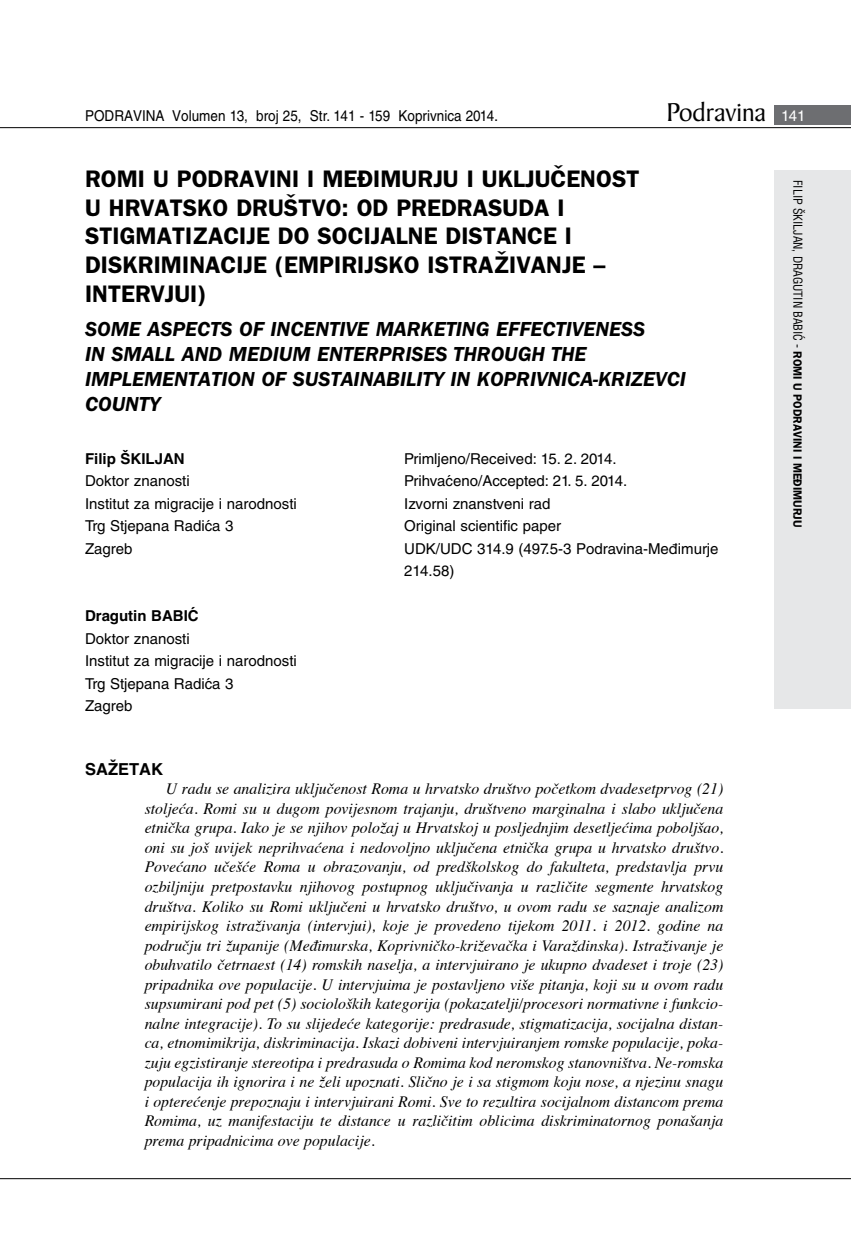
<style>
.page{position:relative;width:851px;height:1234px;background:#fff}
.page>*{position:absolute;margin:0;border:0;box-sizing:border-box;transform-origin:0 0}
.t1{font:27.6px "Baker Signet BT";color:#000}
.t2{font:600 24px "ITC Franklin Gothic Skin 29";color:#000}
.t3{font:italic 600 21px/25.2px "ITC Franklin Gothic Skin 29";color:#000}
.t4{font:700 16.5px "Helvetica LT Skin 29";color:#000}
.t5{font:italic 15.75px/19.5px "Times";color:#000;text-align:justify}
.t6{font:15px/22.5px "Helvetica LT Skin 29";color:#000}
.t7{font:15px "Helvetica LT Skin 29";color:#000;scale:.9 1}
.t8{font:700 15px "Helvetica LT Skin 29";color:#000}
.t9{font:condensed 12px "Helvetica LT Skin 29";letter-spacing:-.005em;color:#000}
.s1{font-family:"Helvetica LT Skin 29";font-size:15px;color:#fff}
.s2{font-family:"ITC Franklin Gothic Skin 29";font-weight:600;font-stretch:normal}
</style>
<div class="page">
<div style="left:774px;top:170px;width:76px;height:538px;background:#e6e7e8"></div>
<div style="left:774px;top:105px;width:76px;height:19px;background:#6d6e71"></div>
<hr style="left:0;top:127px;width:850px;height:1px;background:#000">
<hr style="left:0;top:1177px;width:850px;height:1px;background:#000">
<p class="t7" style="left:85px;top:107px;width:460px">PODRAVINA Volumen 13, broj 25, Str. 141 - 159 Koprivnica 2014.</p>
<h1 class="t1" style="left:666px;top:95px;width:141px">Podravina <span class="s1">141</span></h1>
<h2 class="t2" style="left:85px;top:164px;width:31px">ROMI</h2>
<h2 class="t2" style="left:153px;top:164px;width:53px">U PODRAVINI</h2>
<h2 class="t2" style="left:307px;top:164px;width:52px">I MEĐIMURJU</h2>
<h2 class="t2" style="left:466px;top:164px;width:30px">I UKLJU</h2>
<h2 class="t2" style="left:550px;top:164px;width:32px">ČENOST</h2>
<h2 class="t2" style="left:85px;top:193px;width:40px">U HRVATSKO</h2>
<h2 class="t2" style="left:236px;top:193px;width:16px">DRUŠTVO</h2>
<h2 class="t2" style="left:341px;top:193px;width:71px">: OD PREDRASUDA</h2>
<h2 class="t2" style="left:557px;top:193px;width:5px">I</h2>
<h2 class="t2" style="left:85px;top:222px;width:15px">STIGMATIZACIJE</h2>
<h2 class="t2" style="left:278px;top:222px;width:54px">DO SOCIJALNE</h2>
<h2 class="t2" style="left:445px;top:222px;width:15px">DISTANCE</h2>
<h2 class="t2" style="left:565px;top:222px;width:5px">I</h2>
<h2 class="t2" style="left:85px;top:251px;width:14px">DISKRIMINACIJE</h2>
<h2 class="t2" style="left:275px;top:251px;width:24px">(EMPIRIJSKO</h2>
<h2 class="t2" style="left:427px;top:251px;width:14px">ISTRAŽIVANJE</h2>
<h2 class="t2" style="left:593px;top:251px;width:13px">–</h2>
<h2 class="t2" style="left:85px;top:279px;width:14px">INTERVJUI</h2>
<h2 class="t2" style="left:197px;top:279px;width:11px">)</h2>
<h3 class="t3" style="left:85px;top:316px;width:602px">SOME ASPECTS OF INCENTIVE MARKETING EFFECTIVENESS<br>IN SMALL AND MEDIUM ENTERPRISES THROUGH THE IMPLEMENTATION OF SUSTAINABILITY IN KOPRIVNICA-KRIZEVCI COUNTY</h3>
<p class="t8" style="left:85px;top:449px;width:101px">Filip ŠKILJAN</p>
<p class="t6" style="left:404px;top:447px;width:214px">Primljeno/Received: 15. 2. 2014.</p>
<p class="t6" style="left:85px;top:469px;width:106px">Doktor znanosti</p>
<p class="t6" style="left:404px;top:469px;width:224px">Prihvaćeno/Accepted: 21. 5. 2014.</p>
<p class="t6" style="left:85px;top:492px;width:213px">Institut za migracije i narodnosti</p>
<p class="t6" style="left:404px;top:492px;width:148px">Izvorni znanstveni rad</p>
<p class="t6" style="left:85px;top:514px;width:150px">Trg Stjepana Radića 3</p>
<p class="t6" style="left:404px;top:514px;width:158px">Original scientific paper</p>
<p class="t6" style="left:85px;top:537px;width:49px">Zagreb</p>
<p class="t6" style="left:404px;top:537px;width:316px">UDK/UDC 314.9 (497.5-3 Podravina-Međimurje<br>214.58)</p>
<p class="t8" style="left:85px;top:606px;width:115px">Dragutin BABIĆ</p>
<p class="t6" style="left:85px;top:627px;width:213px">Doktor znanosti<br>Institut za migracije i narodnosti<br>Trg Stjepana Radića 3<br>Zagreb</p>
<p class="t4" style="left:85px;top:758px;width:67px">Sažetak</p>
<p class="t5" style="left:145px;top:778px;width:580px;text-indent:21px">U radu se analizira uključenost Roma u hrvatsko društvo početkom dvadesetprvog (21) stoljeća. Romi su u dugom povijesnom trajanju, društveno marginalna i slabo uključena etnička grupa. Iako je se njihov položaj u Hrvatskoj u posljednjim desetljećima poboljšao, oni su još uvijek neprihvaćena i nedovoljno uključena etnička grupa u hrvatsko društvo.<br>Povećano učešće Roma u obrazovanju, od predškolskog do fakulteta, predstavlja prvu ozbiljniju pretpostavku njihovog postupnog uključivanja u različite segmente hrvatskog društva. Koliko su Romi uključeni u hrvatsko društvo, u ovom radu se saznaje analizom empirijskog istraživanja (intervjui), koje je provedeno tijekom 2011. i 2012. godine na području tri županije (Međimurska, Koprivničko-križevačka i Varaždinska). Istraživanje je obuhvatilo četrnaest (14) romskih naselja, a intervjuirano je ukupno dvadeset i troje (23) pripadnika ove populacije. U intervjuima je postavljeno više pitanja, koji su u ovom radu supsumirani pod pet (5) socioloških kategorija (pokazatelji/procesori normativne i funkcio&shy;nalne integracije). To su slijedeće kategorije: predrasude, stigmatizacija, socijalna distan&shy;ca, etnomimikrija, diskriminacija. Iskazi dobiveni intervjuiranjem romske populacije, poka&shy;zuju egzistiranje stereotipa i predrasuda o Romima kod neromskog stanovništva. Ne-romska populacija ih ignorira i ne želi upoznati. Slično je i sa stigmom koju nose, a njezinu snagu i opterećenje prepoznaju i intervjuirani Romi. Sve to rezultira socijalnom distancom prema Romima, uz manifestaciju te distance u različitim oblicima diskriminatornog ponašanja prema pripadnicima ove populacije.</p>
<p class="t9" style="left:805px;top:180px;width:347px;rotate:90deg">fILIP ŠKILJAN, DRAGUTIN BABIĆ - <span class="s2">ROMI U PODRAVINI I MEĐIMURJU</span></p>
</div>
